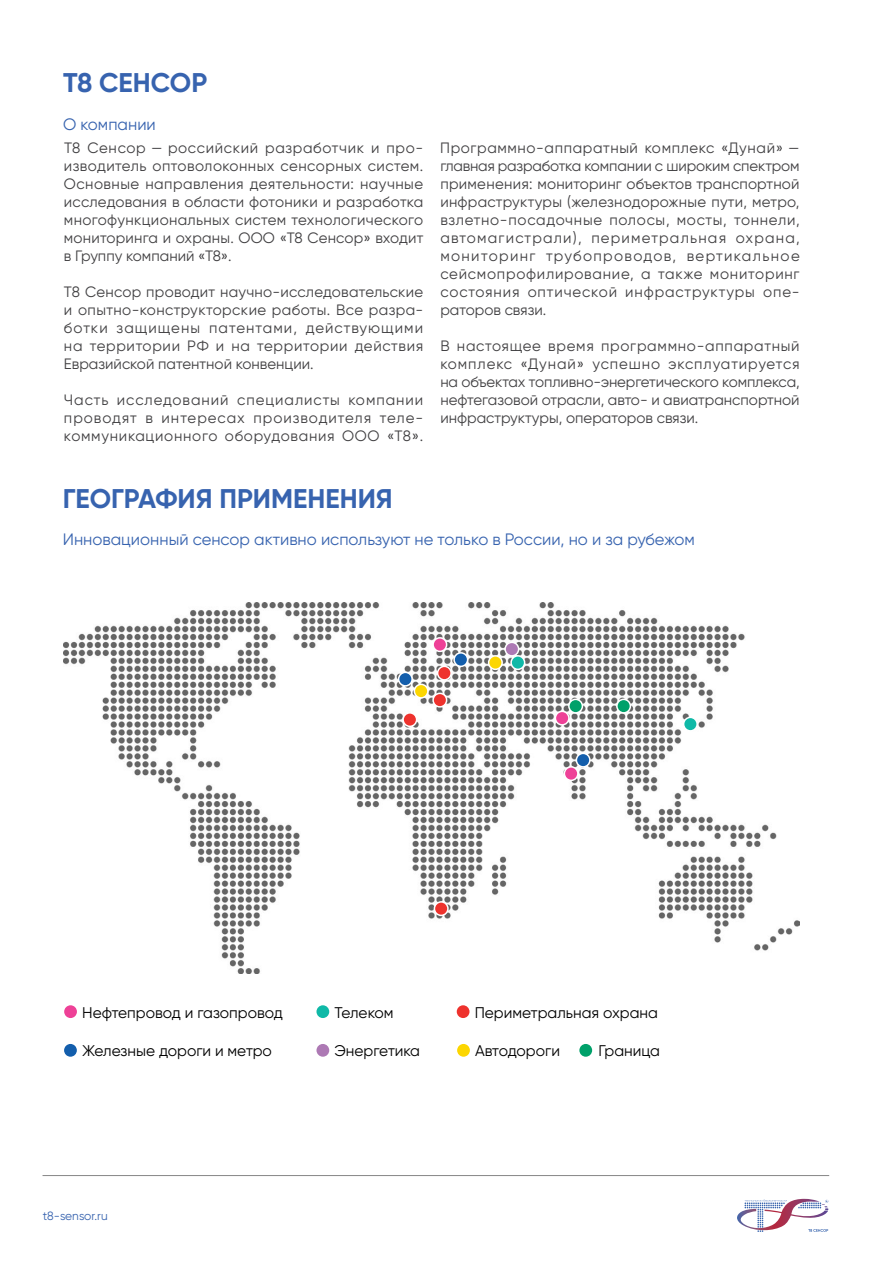
<style>
.page{position:relative;width:893px;height:1263px;background:#fff}
.page>*{position:absolute;margin:0;border:0;box-sizing:border-box;transform-origin:0 0}
.t1{font:700 27px "Gilroy";color:#3763af}
.t2{font:16.5px "Gilroy";color:#3763af}
.t3{font:15.45px "Gilroy";color:#000}
.t4{font:15px/18px "Gilroy";letter-spacing:.01em;color:#414042;text-align:justify}
.t5{font:12px "Gilroy";color:#3763af}
</style>
<div class="page">
<hr style="left:43px;top:1175px;width:786px;height:1px;background:#878787">
<svg style="left:737px;top:1199px;width:91px;height:33px"></svg>
<img style="left:63px;top:602px;width:736px;height:371px">
<div style="left:579px;top:1044px;width:13px;height:13px;background:#00a16a;border-radius:50%"></div>
<div style="left:316px;top:1044px;width:13px;height:13px;background:#ad79b4;border-radius:50%"></div>
<div style="left:316px;top:1005px;width:13px;height:13px;background:#0fb9a7;border-radius:50%"></div>
<div style="left:457px;top:1044px;width:13px;height:13px;background:#fcd601;border-radius:50%"></div>
<div style="left:457px;top:1005px;width:12px;height:13px;background:#ee322d;border-radius:50%"></div>
<div style="left:64px;top:1044px;width:13px;height:13px;background:#135eac;border-radius:50%"></div>
<div style="left:64px;top:1005px;width:13px;height:13px;background:#ee4197;border-radius:50%"></div>
<div style="left:569px;top:699px;width:13px;height:14px;background:#00a16a;border-radius:50%"></div>
<div style="left:568px;top:699px;width:15px;height:15px;border:2px solid #fff;border-radius:50%"></div>
<div style="left:617px;top:699px;width:13px;height:14px;background:#00a16a;border-radius:50%"></div>
<div style="left:616px;top:699px;width:15px;height:15px;border:2px solid #fff;border-radius:50%"></div>
<div style="left:555px;top:711px;width:14px;height:14px;background:#ee4197;border-radius:50%"></div>
<div style="left:555px;top:711px;width:15px;height:15px;border:2px solid #fff;border-radius:50%"></div>
<div style="left:564px;top:767px;width:14px;height:13px;background:#ee4197;border-radius:50%"></div>
<div style="left:564px;top:766px;width:15px;height:15px;border:2px solid #fff;border-radius:50%"></div>
<div style="left:576px;top:753px;width:14px;height:14px;background:#135eac;border-radius:50%"></div>
<div style="left:576px;top:753px;width:15px;height:15px;border:2px solid #fff;border-radius:50%"></div>
<div style="left:684px;top:717px;width:13px;height:14px;background:#0fb9a7;border-radius:50%"></div>
<div style="left:683px;top:717px;width:15px;height:15px;border:2px solid #fff;border-radius:50%"></div>
<div style="left:511px;top:656px;width:14px;height:13px;background:#0fb9a7;border-radius:50%"></div>
<div style="left:510px;top:655px;width:15px;height:15px;border:2px solid #fff;border-radius:50%"></div>
<div style="left:505px;top:642px;width:14px;height:14px;background:#ad79b4;border-radius:50%"></div>
<div style="left:504px;top:642px;width:15px;height:15px;border:2px solid #fff;border-radius:50%"></div>
<div style="left:489px;top:656px;width:13px;height:13px;background:#fcd601;border-radius:50%"></div>
<div style="left:488px;top:655px;width:15px;height:15px;border:2px solid #fff;border-radius:50%"></div>
<div style="left:454px;top:653px;width:14px;height:13px;background:#135eac;border-radius:50%"></div>
<div style="left:453px;top:652px;width:15px;height:15px;border:2px solid #fff;border-radius:50%"></div>
<div style="left:433px;top:638px;width:14px;height:13px;background:#ee4197;border-radius:50%"></div>
<div style="left:432px;top:637px;width:15px;height:15px;border:2px solid #fff;border-radius:50%"></div>
<div style="left:438px;top:666px;width:13px;height:14px;background:#ee322d;border-radius:50%"></div>
<div style="left:437px;top:666px;width:15px;height:15px;border:2px solid #fff;border-radius:50%"></div>
<div style="left:433px;top:693px;width:14px;height:14px;background:#ee322d;border-radius:50%"></div>
<div style="left:432px;top:693px;width:15px;height:15px;border:2px solid #fff;border-radius:50%"></div>
<div style="left:414px;top:684px;width:14px;height:14px;background:#fcd601;border-radius:50%"></div>
<div style="left:414px;top:684px;width:15px;height:15px;border:2px solid #fff;border-radius:50%"></div>
<div style="left:399px;top:672px;width:13px;height:14px;background:#135eac;border-radius:50%"></div>
<div style="left:398px;top:672px;width:15px;height:15px;border:2px solid #fff;border-radius:50%"></div>
<div style="left:403px;top:713px;width:14px;height:13px;background:#ee322d;border-radius:50%"></div>
<div style="left:402px;top:712px;width:15px;height:15px;border:2px solid #fff;border-radius:50%"></div>
<div style="left:434px;top:902px;width:14px;height:13px;background:#ee322d;border-radius:50%"></div>
<div style="left:434px;top:901px;width:15px;height:15px;border:2px solid #fff;border-radius:50%"></div>
<h1 class="t1" style="left:63px;top:65px;width:146px">Т8 СЕНСОР</h1>
<p class="t2" style="left:63px;top:114px;width:94px">О компании</p>
<p class="t4" style="left:64px;top:138px;width:361px">Т8 Сенсор — российский разработчик и про&shy;изводитель оптоволоконных сенсорных систем.<br>Основные направления деятельности: научные исследования в области фотоники и разработка многофункциональных систем технологического мониторинга и охраны. ООО «Т8 Сенсор» входит в Группу компаний «Т8».</p>
<p class="t4" style="left:64px;top:282px;width:361px">Т8 Сенсор проводит научно-исследовательские и опытно-конструкторские работы. Все разра&shy;ботки защищены патентами, действующими на территории РФ и на территории действия Евразийской патентной конвенции.</p>
<p class="t4" style="left:64px;top:390px;width:361px">Часть исследований специалисты компании проводят в интересах производителя теле&shy;коммуникационного оборудования ООО «Т8».</p>
<p class="t4" style="left:440px;top:138px;width:361px">Программно-аппаратный комплекс «Дунай» — главная разработка компании с широким спектром применения: мониторинг объектов транспортной инфраструктуры (железнодорожные пути, метро, взлетно-посадочные полосы, мосты, тоннели, автомагистрали), периметральная охрана, мониторинг трубопроводов, вертикальное сейсмопрофилирование, а также мониторинг состояния оптической инфраструктуры опе&shy;раторов связи.</p>
<p class="t4" style="left:440px;top:336px;width:361px">В настоящее время программно-аппаратный комплекс «Дунай» успешно эксплуатируется на объектах топливно-энергетического комплекса, нефтегазовой отрасли, авто- и авиатранспортной инфраструктуры, операторов связи.</p>
<h1 class="t1" style="left:63px;top:481px;width:331px">ГЕОГРАФИЯ ПРИМЕНЕНИЯ</h1>
<p class="t2" style="left:63px;top:530px;width:634px">Инновационный сенсор активно используют не только в России, но и за рубежом</p>
<p class="t3" style="left:82px;top:1003px;width:202px">Нефтепровод и газопровод</p>
<p class="t3" style="left:82px;top:1041px;width:191px">Железные дороги и метро</p>
<p class="t3" style="left:334px;top:1003px;width:61px">Телеком</p>
<p class="t3" style="left:475px;top:1003px;width:185px">Периметральная охрана</p>
<p class="t3" style="left:334px;top:1041px;width:87px">Энергетика</p>
<p class="t3" style="left:598px;top:1041px;width:63px">Граница</p>
<p class="t3" style="left:475px;top:1041px;width:86px">Автодороги</p>
<p class="t5" style="left:43px;top:1209px;width:66px">t8-sensor.ru</p>
</div>
